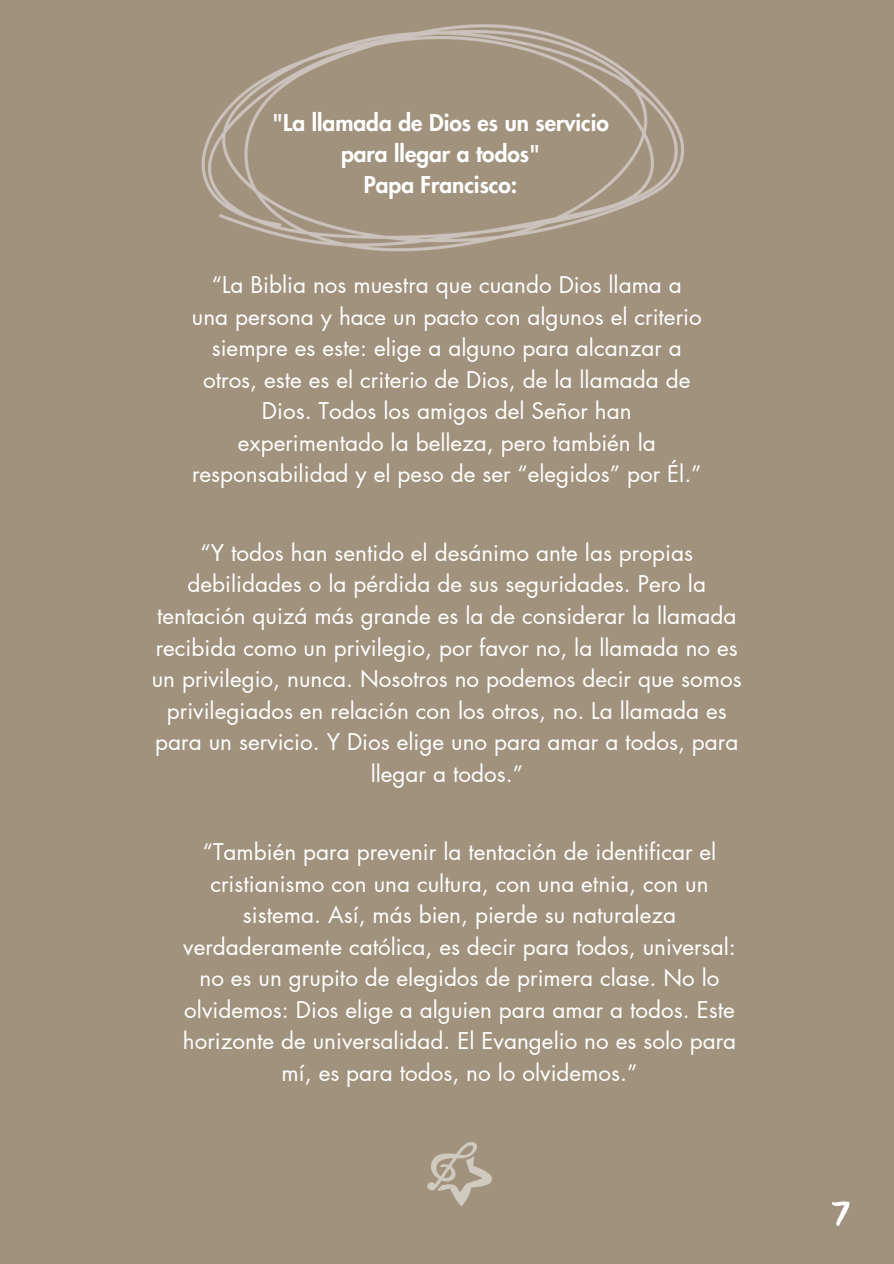
<style>
.page{position:relative;width:894px;height:1264px;background:#fff}
.page>*{position:absolute;margin:0;border:0;box-sizing:border-box;transform-origin:0 0}
.t1{font:75px "Baby Fox";color:#fff}
.t2{font:800 22.65px/31.3px "Futura LT Pro";color:#fff;text-align:center}
.t3{font:22.5px/31.5px "Futura LT Pro";color:#fff;text-align:center}
</style>
<div class="page">
<div style="left:0;top:0;width:893px;height:1263px;background:#a0927c"></div>
<img style="left:427px;top:1142px;width:65px;height:64px">
<img style="left:201px;top:24px;width:483px;height:228px">
<p class="t2" style="left:272px;top:108px;width:338px">"La llamada de Dios es un servicio para llegar a todos"<br>Papa Francisco:</p>
<p class="t3" style="left:192px;top:270px;width:511px">“La Biblia nos muestra que cuando Dios llama a una persona y hace un pacto con algunos el criterio siempre es este: elige a alguno para alcanzar a otros, este es el criterio de Dios, de la llamada de Dios. Todos los amigos del Señor han experimentado la belleza, pero también la responsabilidad y el peso de ser “elegidos” por Él.”</p>
<p class="t3" style="left:152px;top:538px;width:591px">“Y todos han sentido el desánimo ante las propias debilidades o la pérdida de sus seguridades. Pero la tentación quizá más grande es la de considerar la llamada recibida como un privilegio, por favor no, la llamada no es un privilegio, nunca. Nosotros no podemos decir que somos privilegiados en relación con los otros, no. La llamada es para un servicio. Y Dios elige uno para amar a todos, para llegar a todos.”</p>
<p class="t3" style="left:183px;top:837px;width:554px">“También para prevenir la tentación de identificar el cristianismo con una cultura, con una etnia, con un sistema. Así, más bien, pierde su naturaleza verdaderamente católica, es decir para todos, universal: no es un grupito de elegidos de primera clase. No lo olvidemos: Dios elige a alguien para amar a todos. Este horizonte de universalidad. El Evangelio no es solo para mí, es para todos, no lo olvidemos.”</p>
<p class="t1" style="left:831px;top:1163px;width:22px">7</p>
</div>
